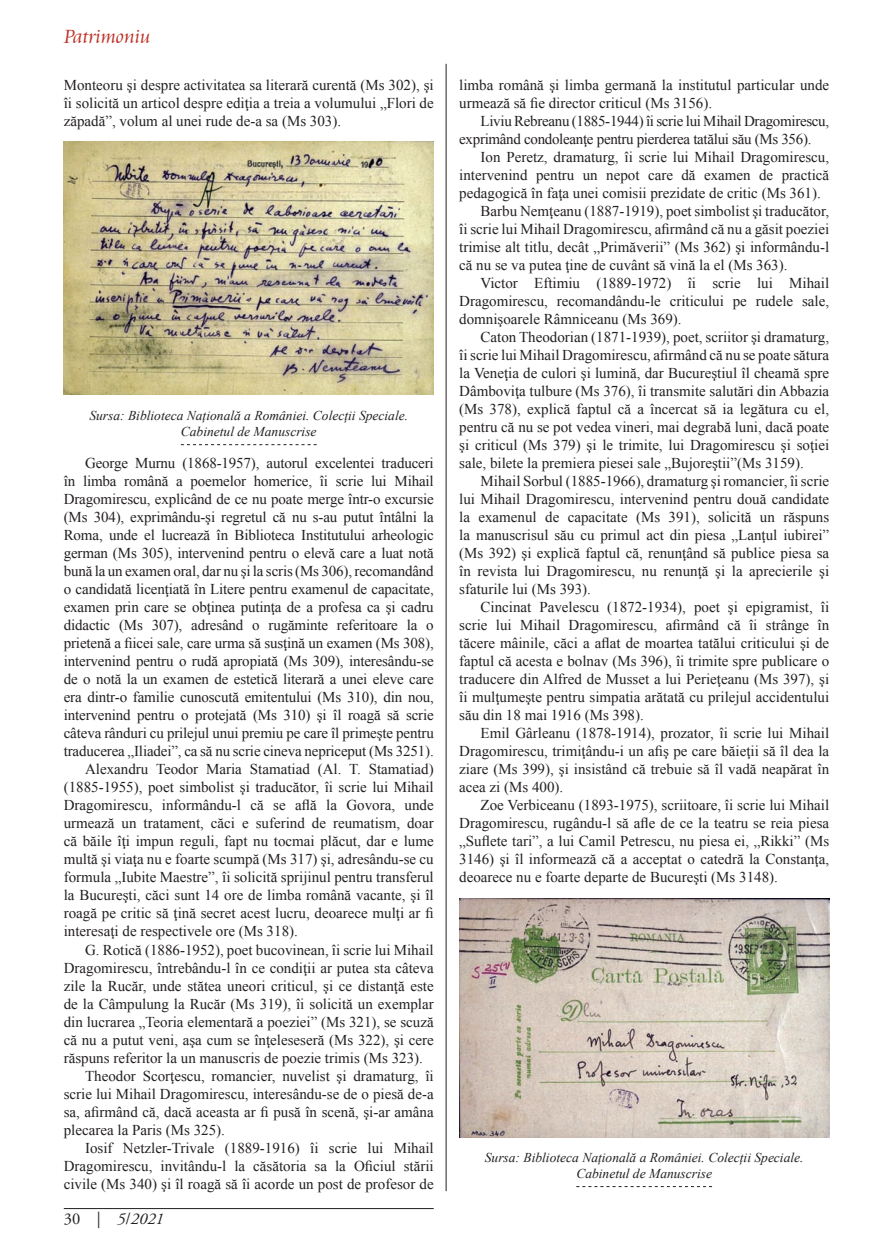
<style>
.page{position:relative;width:893px;height:1255px;background:#fff}
.page>*{position:absolute;margin:0;border:0;box-sizing:border-box;transform-origin:0 0}
.t1{font:300 21px "Cataneo BT";color:#bd3128}
.t2{font:italic 16.5px "Adobe Garamond Pro";color:#231f20}
.t3{font:15px/18px "Times New Roman";color:#231f20;text-align:justify}
.t4{font:15px/18px "Times New Roman";letter-spacing:-.02em;color:#231f20}
.t5{font:italic 13.5px/16.2px "Times New Roman";color:#231f20;text-align:center}
.s1{font-style:normal}
</style>
<div class="page">
<hr style="left:64px;top:1208px;width:370px;height:1px;background:#231f20">
<hr style="left:446px;top:64px;width:1px;height:1127px;background:#231f20">
<img style="left:64px;top:141px;width:370px;height:253px">
<svg style="left:181px;top:444px;width:136px;height:1px"></svg>
<img style="left:459px;top:898px;width:370px;height:239px">
<svg style="left:576px;top:1186px;width:136px;height:1px"></svg>
<h1 class="t1" style="left:64px;top:23px;width:88px">Patrimoniu</h1>
<p class="t3" style="left:64px;top:76px;width:371px">Monteoru şi despre activitatea sa literară curentă (Ms 302), şi îi solicită un articol despre ediţia a treia a volumului „Flori de zăpadă”, volum al unei rude de-a sa (Ms 303).</p>
<p class="t5" style="left:89px;top:406px;width:320px">Sursa: Biblioteca Națională a României. Colecții Speciale.<br>Cabinetul de Manuscrise</p>
<p class="t3" style="left:85px;top:454px;width:350px">George Murnu (1868-1957), autorul excelentei traduceri</p>
<p class="t3" style="left:64px;top:472px;width:371px">în limba română a poemelor homerice, îi scrie lui Mihail</p>
<p class="t3" style="left:64px;top:490px;width:371px">Dragomirescu, explicând de ce nu poate merge într-o excursie</p>
<p class="t3" style="left:64px;top:508px;width:371px">(Ms 304), exprimându-şi regretul că nu s-au putut întâlni la</p>
<p class="t3" style="left:64px;top:526px;width:372px">Roma, unde el lucrează în Biblioteca Institutului arheologic</p>
<p class="t3" style="left:64px;top:544px;width:371px">german (Ms 305), intervenind pentru o elevă care a luat notă</p>
<p class="t3" style="left:64px;top:562px;width:372px">bună la un examen oral, dar nu şi la scris (Ms 306), recomandând</p>
<p class="t3" style="left:64px;top:580px;width:372px">o candidată licenţiată în Litere pentru examenul de capacitate,</p>
<p class="t3" style="left:64px;top:598px;width:371px">examen prin care se obţinea putinţa de a profesa ca şi cadru</p>
<p class="t3" style="left:64px;top:616px;width:371px">didactic (Ms 307), adresând o rugăminte referitoare la o</p>
<p class="t3" style="left:64px;top:634px;width:372px">prietenă a fiicei sale, care urma să susţină un examen (Ms 308),</p>
<p class="t3" style="left:64px;top:652px;width:371px">intervenind pentru o rudă apropiată (Ms 309), interesându-se</p>
<p class="t3" style="left:64px;top:670px;width:371px">de o notă la un examen de estetică literară a unei eleve care</p>
<p class="t3" style="left:64px;top:688px;width:372px">era dintr-o familie cunoscută emitentului (Ms 310), din nou,</p>
<p class="t3" style="left:64px;top:706px;width:372px">intervenind pentru o protejată (Ms 310) şi îl roagă să scrie</p>
<p class="t3" style="left:64px;top:724px;width:372px">câteva rânduri cu prilejul unui premiu pe care îl primeşte pentru</p>
<p class="t3" style="left:64px;top:742px;width:372px">traducerea „Iliadei”, ca să nu scrie cineva nepriceput (Ms 3251).</p>
<p class="t3" style="left:85px;top:760px;width:350px">Alexandru Teodor Maria Stamatiad (Al. T. Stamatiad)</p>
<p class="t3" style="left:64px;top:778px;width:371px">(1885-1955), poet simbolist şi traducător, îi scrie lui Mihail</p>
<p class="t3" style="left:64px;top:796px;width:371px">Dragomirescu, informându-l că se află la Govora, unde</p>
<p class="t3" style="left:64px;top:814px;width:371px">urmează un tratament, căci e suferind de reumatism, doar</p>
<p class="t3" style="left:64px;top:832px;width:371px">că băile îţi impun reguli, fapt nu tocmai plăcut, dar e lume</p>
<p class="t3" style="left:64px;top:850px;width:371px">multă şi viaţa nu e foarte scumpă (Ms 317) şi, adresându-se cu</p>
<p class="t3" style="left:64px;top:868px;width:371px">formula „Iubite Maestre”, îi solicită sprijinul pentru transferul</p>
<p class="t3" style="left:64px;top:886px;width:371px">la Bucureşti, căci sunt 14 ore de limba română vacante, şi îl</p>
<p class="t3" style="left:64px;top:904px;width:371px">roagă pe critic să ţină secret acest lucru, deoarece mulţi ar fi</p>
<p class="t3" style="left:64px;top:922px;width:236px">interesaţi de respectivele ore (Ms 318).</p>
<p class="t3" style="left:85px;top:940px;width:350px">G. Rotică (1886-1952), poet bucovinean, îi scrie lui Mihail</p>
<p class="t3" style="left:64px;top:958px;width:371px">Dragomirescu, întrebându-l în ce condiţii ar putea sta câteva</p>
<p class="t3" style="left:64px;top:976px;width:371px">zile la Rucăr, unde stătea uneori criticul, şi ce distanţă este</p>
<p class="t3" style="left:64px;top:994px;width:371px">de la Câmpulung la Rucăr (Ms 319), îi solicită un exemplar</p>
<p class="t3" style="left:64px;top:1012px;width:371px">din lucrarea „Teoria elementară a poeziei” (Ms 321), se scuză</p>
<p class="t3" style="left:64px;top:1030px;width:371px">că nu a putut veni, aşa cum se înţeleseseră (Ms 322), şi cere</p>
<p class="t3" style="left:64px;top:1048px;width:361px">răspuns referitor la un manuscris de poezie trimis (Ms 323).</p>
<p class="t3" style="left:85px;top:1066px;width:350px">Theodor Scorţescu, romancier, nuvelist şi dramaturg, îi</p>
<p class="t3" style="left:64px;top:1084px;width:371px">scrie lui Mihail Dragomirescu, interesându-se de o piesă de-a</p>
<p class="t3" style="left:64px;top:1102px;width:371px">sa, afirmând că, dacă aceasta ar fi pusă în scenă, şi-ar amâna</p>
<p class="t3" style="left:64px;top:1120px;width:163px">plecarea la Paris (Ms 325).</p>
<p class="t3" style="left:85px;top:1138px;width:350px">Iosif Netzler-Trivale (1889-1916) îi scrie lui Mihail</p>
<p class="t3" style="left:64px;top:1156px;width:371px">Dragomirescu, invitându-l la căsătoria sa la Oficiul stării</p>
<p class="t3" style="left:64px;top:1174px;width:371px">civile (Ms 340) şi îl roagă să îi acorde un post de profesor de</p>
<p class="t2" style="left:64px;top:1209px;width:102px"><span class="s1">30 |</span> 5<span class="s1">/</span>2021</p>
<p class="t3" style="left:459px;top:76px;width:371px">limba română şi limba germană la institutul particular unde urmează să fie director criticul (Ms 3156).</p>
<p class="t4" style="left:459px;top:112px;width:371px;text-indent:21px">Liviu Rebreanu (1885-1944) îi scrie lui Mihail Dragomirescu, exprimând condoleanţe pentru pierderea tatălui său (Ms 356).</p>
<p class="t3" style="left:481px;top:148px;width:350px">Ion Peretz, dramaturg, îi scrie lui Mihail Dragomirescu,</p>
<p class="t3" style="left:459px;top:166px;width:371px">intervenind pentru un nepot care dă examen de practică</p>
<p class="t3" style="left:459px;top:184px;width:363px">pedagogică în faţa unei comisii prezidate de critic (Ms 361).</p>
<p class="t3" style="left:481px;top:202px;width:350px">Barbu Nemţeanu (1887-1919), poet simbolist şi traducător,</p>
<p class="t3" style="left:459px;top:220px;width:371px">îi scrie lui Mihail Dragomirescu, afirmând că nu a găsit poeziei</p>
<p class="t3" style="left:459px;top:238px;width:371px">trimise alt titlu, decât „Primăverii” (Ms 362) şi informându-l</p>
<p class="t3" style="left:459px;top:256px;width:330px">că nu se va putea ţine de cuvânt să vină la el (Ms 363).</p>
<p class="t3" style="left:481px;top:274px;width:350px">Victor Eftimiu (1889-1972) îi scrie lui Mihail</p>
<p class="t3" style="left:459px;top:292px;width:371px">Dragomirescu, recomandându-le criticului pe rudele sale,</p>
<p class="t3" style="left:459px;top:310px;width:224px">domnişoarele Râmniceanu (Ms 369).</p>
<p class="t3" style="left:481px;top:328px;width:350px">Caton Theodorian (1871-1939), poet, scriitor şi dramaturg,</p>
<p class="t3" style="left:459px;top:346px;width:371px">îi scrie lui Mihail Dragomirescu, afirmând că nu se poate sătura</p>
<p class="t3" style="left:459px;top:364px;width:371px">la Veneţia de culori şi lumină, dar Bucureştiul îl cheamă spre</p>
<p class="t3" style="left:459px;top:382px;width:371px">Dâmboviţa tulbure (Ms 376), îi transmite salutări din Abbazia</p>
<p class="t3" style="left:459px;top:400px;width:371px">(Ms 378), explică faptul că a încercat să ia legătura cu el,</p>
<p class="t3" style="left:459px;top:418px;width:371px">pentru că nu se pot vedea vineri, mai degrabă luni, dacă poate</p>
<p class="t3" style="left:459px;top:436px;width:371px">şi criticul (Ms 379) şi le trimite, lui Dragomirescu şi soţiei</p>
<p class="t3" style="left:459px;top:454px;width:346px">sale, bilete la premiera piesei sale „Bujoreştii”(Ms 3159).</p>
<p class="t3" style="left:481px;top:472px;width:350px">Mihail Sorbul (1885-1966), dramaturg şi romancier, îi scrie</p>
<p class="t3" style="left:459px;top:490px;width:371px">lui Mihail Dragomirescu, intervenind pentru două candidate</p>
<p class="t3" style="left:459px;top:508px;width:371px">la examenul de capacitate (Ms 391), solicită un răspuns</p>
<p class="t3" style="left:459px;top:526px;width:371px">la manuscrisul său cu primul act din piesa „Lanţul iubirei”</p>
<p class="t3" style="left:459px;top:544px;width:371px">(Ms 392) şi explică faptul că, renunţând să publice piesa sa</p>
<p class="t3" style="left:459px;top:562px;width:371px">în revista lui Dragomirescu, nu renunţă şi la aprecierile şi</p>
<p class="t3" style="left:459px;top:580px;width:133px">sfaturile lui (Ms 393).</p>
<p class="t3" style="left:481px;top:598px;width:350px">Cincinat Pavelescu (1872-1934), poet şi epigramist, îi</p>
<p class="t3" style="left:459px;top:616px;width:371px">scrie lui Mihail Dragomirescu, afirmând că îi strânge în</p>
<p class="t3" style="left:459px;top:634px;width:371px">tăcere mâinile, căci a aflat de moartea tatălui criticului şi de</p>
<p class="t3" style="left:459px;top:652px;width:371px">faptul că acesta e bolnav (Ms 396), îi trimite spre publicare o</p>
<p class="t3" style="left:459px;top:670px;width:371px">traducere din Alfred de Musset a lui Perieţeanu (Ms 397), şi</p>
<p class="t3" style="left:459px;top:688px;width:371px">îi mulţumeşte pentru simpatia arătată cu prilejul accidentului</p>
<p class="t3" style="left:459px;top:706px;width:186px">său din 18 mai 1916 (Ms 398).</p>
<p class="t3" style="left:481px;top:724px;width:350px">Emil Gârleanu (1878-1914), prozator, îi scrie lui Mihail</p>
<p class="t3" style="left:459px;top:742px;width:371px">Dragomirescu, trimiţându-i un afiş pe care băieţii să îl dea la</p>
<p class="t3" style="left:459px;top:760px;width:371px">ziare (Ms 399), şi insistând că trebuie să îl vadă neapărat în</p>
<p class="t3" style="left:459px;top:778px;width:106px">acea zi (Ms 400).</p>
<p class="t3" style="left:481px;top:796px;width:350px">Zoe Verbiceanu (1893-1975), scriitoare, îi scrie lui Mihail</p>
<p class="t3" style="left:459px;top:814px;width:371px">Dragomirescu, rugându-l să afle de ce la teatru se reia piesa</p>
<p class="t3" style="left:459px;top:832px;width:371px">„Suflete tari”, a lui Camil Petrescu, nu piesa ei, „Rikki” (Ms</p>
<p class="t3" style="left:459px;top:850px;width:371px">3146) şi îl informează că a acceptat o catedră la Constanţa,</p>
<p class="t3" style="left:459px;top:868px;width:320px">deoarece nu e foarte departe de Bucureşti (Ms 3148).</p>
<p class="t5" style="left:485px;top:1148px;width:320px">Sursa: Biblioteca Națională a României. Colecții Speciale.<br>Cabinetul de Manuscrise</p>
</div>
